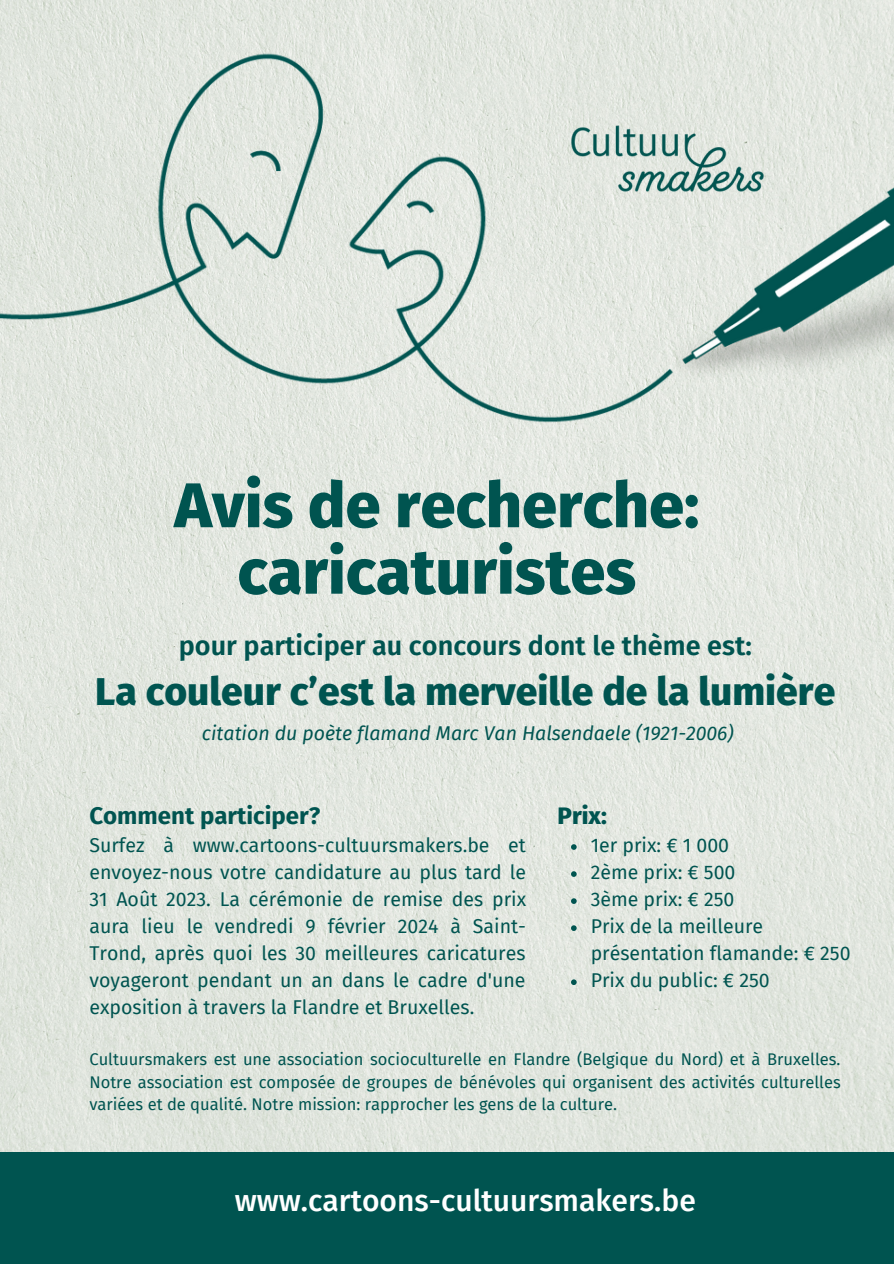
<style>
.page{position:relative;width:894px;height:1264px;background:#fff}
.page>*{position:absolute;margin:0;border:0;box-sizing:border-box;transform-origin:0 0}
.t1{font:800 63px/66.4px "Fira Sans";color:#005450;text-align:center}
.t2{font:800 39px "Fira Sans";color:#005450}
.t3{font:500 30px "Fira Sans";color:#fff}
.t4{font:600 27px "Fira Sans";color:#005450}
.t5{font:700 24px "Fira Sans";color:#005450}
.t6{font:800 24px "Fira Sans";color:#005450}
.t7{font:19.5px/27px "Fira Sans";color:#005450;text-align:justify}
.t8{font:italic 19.5px "Fira Sans";color:#005450}
.t9{font:16.5px/22.5px "Fira Sans";color:#005450;text-align:justify}
</style>
<div class="page">
<img style="left:0;top:561px;width:893px;height:590px">
<img style="left:0;top:0;width:893px;height:561px">
<img style="left:550px;top:104px;width:234px;height:108px">
<div style="left:0;top:1151px;width:893px;height:112px;background:#005450"></div>
<svg style="left:571px;top:844px;width:5px;height:5px"></svg>
<svg style="left:571px;top:871px;width:5px;height:5px"></svg>
<svg style="left:571px;top:898px;width:5px;height:5px"></svg>
<svg style="left:571px;top:925px;width:5px;height:6px"></svg>
<svg style="left:571px;top:979px;width:5px;height:6px"></svg>
<h1 class="t1" style="left:174px;top:473px;width:526px">Avis de recherche: caricaturistes</h1>
<h3 class="t4" style="left:179px;top:630px;width:574px">pour participer au concours dont le thème est:</h3>
<h2 class="t2" style="left:95px;top:668px;width:741px">La couleur c’est la merveille de la lumière</h2>
<p class="t8" style="left:202px;top:721px;width:533px">citation du poète flamand Marc Van Halsendaele (1921-2006)</p>
<p class="t6" style="left:557px;top:801px;width:51px">Prix:</p>
<p class="t5" style="left:89px;top:801px;width:232px">Comment participer?</p>
<p class="t7" style="left:89px;top:832px;width:438px">Surfez à www.cartoons-cultuursmakers.be et envoyez-nous votre candidature au plus tard le 31 Août 2023. La cérémonie de remise des prix aura lieu le vendredi 9 février 2024 à Saint-Trond, après quoi les 30 meilleures caricatures voyageront pendant un an dans le cadre d'une exposition à travers la Flandre et Bruxelles.</p>
<p class="t9" style="left:89px;top:1048px;width:752px">Cultuursmakers est une association socioculturelle en Flandre (Belgique du Nord) et à Bruxelles.<br>Notre association est composée de groupes de bénévoles qui organisent des activités culturelles variées et de qualité. Notre mission: rapprocher les gens de la culture.</p>
<p class="t7" style="left:590px;top:832px;width:261px;text-align:left">1er prix: € 1 000<br>2ème prix: € 500<br>3ème prix: € 250<br>Prix de la meilleure présentation flamande: € 250<br>Prix du public: € 250</p>
<h3 class="t3" style="left:235px;top:1182px;width:462px">www.cartoons-cultuursmakers.be</h3>
</div>
